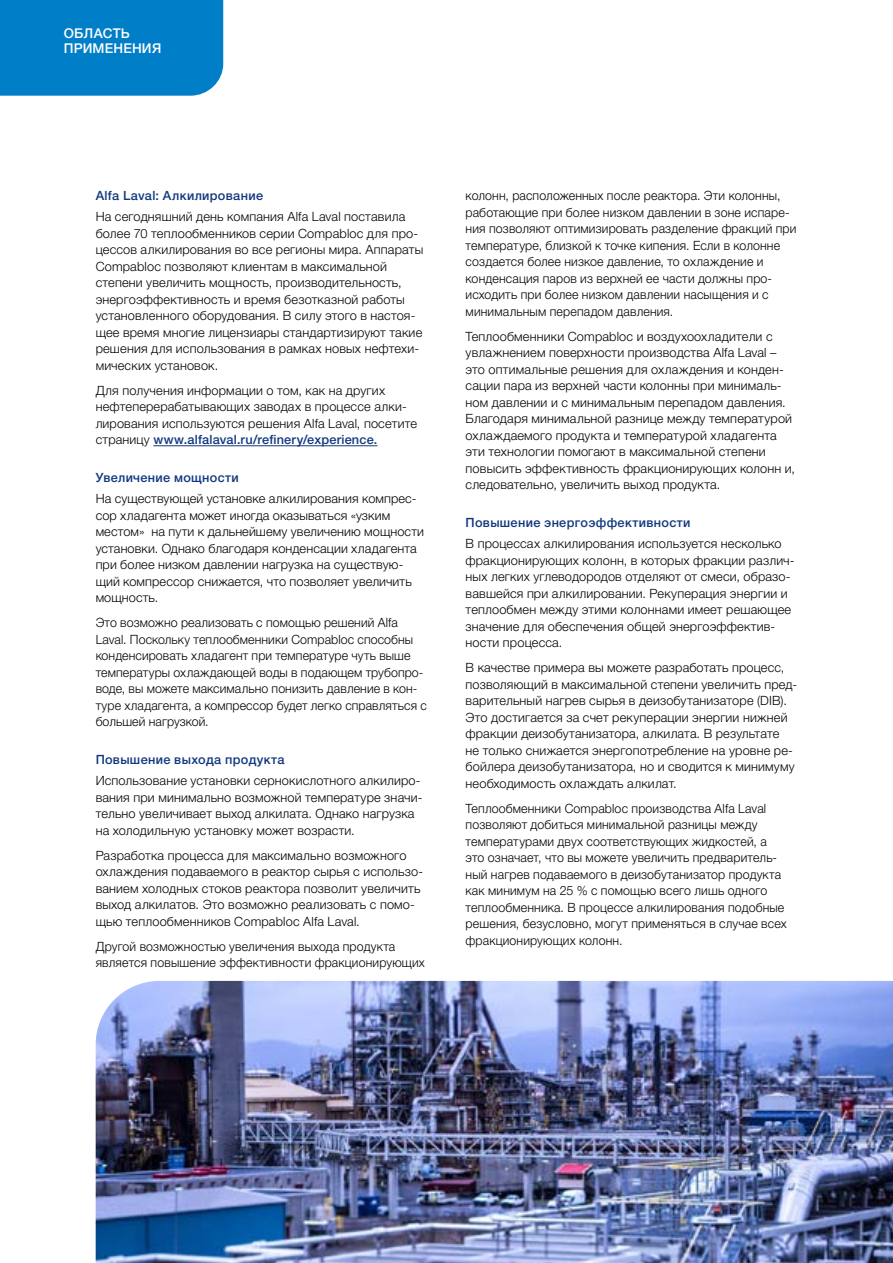
<style>
.page{position:relative;width:893px;height:1263px;background:#fff}
.page>*{position:absolute;margin:0;border:0;box-sizing:border-box;transform-origin:0 0}
.t1{font:500 13.5px/15px "Helvetica Neue LTW1 G";letter-spacing:.01em;color:#fff}
.t2{font:300 12.75px/16.5px "Helvetica Neue LTW1 G";letter-spacing:.01em;color:#000}
.t3{font:500 12.75px "Helvetica Neue LTW1 G";letter-spacing:.025em;color:#11387f}
.s1{font-weight:500;color:#11387f}
</style>
<div class="page">
<div style="left:0;top:0;width:223px;height:96px;background:#007fc8"></div>
<img style="left:96px;top:981px;width:797px;height:282px">
<hr style="left:153px;top:445px;width:224px;height:1px;background:#11387f">
<p class="t1" style="left:64px;top:26px;width:99px">ОБЛАСТЬ<br>ПРИМЕНЕНИЯ</p>
<p class="t3" style="left:96px;top:188px;width:169px">Alfa Laval: Алкилирование</p>
<p class="t2" style="left:96px;top:209px;width:329px">На сегодняшний день компания Alfa Laval поставила более 70 теплообменников серии Compabloc для про&shy;цессов алкилирования во все регионы мира. Аппараты Compabloc позволяют клиентам в максимальной степени увеличить мощность, производительность, энергоэффективность и время безотказной работы установленного оборудования. В силу этого в настоя&shy;щее время многие лицензиары стандартизируют такие решения для использования в рамках новых нефтехи&shy;мических установок.</p>
<p class="t2" style="left:96px;top:382px;width:323px">Для получения информации о том, как на других нефтеперерабатывающих заводах в процессе алки&shy;лирования используются решения Alfa Laval, посетите страницу <span class="s1">www.alfalaval.ru/refinery/experience.</span></p>
<p class="t3" style="left:96px;top:470px;width:145px">Увеличение мощности</p>
<p class="t2" style="left:96px;top:490px;width:330px">На существующей установке алкилирования компрес&shy;сор хладагента может иногда оказываться «узким местом» на пути к дальнейшему увеличению мощности установки. Однако благодаря конденсации хладагента при более низком давлении нагрузка на существую&shy;щий компрессор снижается, что позволяет увеличить мощность.</p>
<p class="t2" style="left:96px;top:614px;width:333px">Это возможно реализовать с помощью решений Alfa Laval. Поскольку теплообменники Compabloc способны конденсировать хладагент при температуре чуть выше температуры охлаждающей воды в подающем трубопро&shy;воде, вы можете максимально понизить давление в кон&shy;туре хладагента, а компрессор будет легко справляться с большей нагрузкой.</p>
<p class="t3" style="left:96px;top:752px;width:190px">Повышение выхода продукта</p>
<p class="t2" style="left:96px;top:772px;width:328px">Использование установки сернокислотного алкилиро&shy;вания при минимально возможной температуре значи&shy;тельно увеличивает выход алкилата. Однако нагрузка на холодильную установку может возрасти.</p>
<p class="t2" style="left:96px;top:847px;width:329px">Разработка процесса для максимально возможного охлаждения подаваемого в реактор сырья с использо&shy;ванием холодных стоков реактора позволит увеличить выход алкилатов. Это возможно реализовать с помо&shy;щью теплообменников Compabloc Alfa Laval.</p>
<p class="t2" style="left:96px;top:938px;width:331px">Другой возможностью увеличения выхода продукта является повышение эффективности фракционирующих</p>
<p class="t2" style="left:466px;top:188px;width:332px">колонн, расположенных после реактора. Эти колонны, работающие при более низком давлении в зоне испаре&shy;ния позволяют оптимизировать разделение фракций при температуре, близкой к точке кипения. Если в колонне создается более низкое давление, то охлаждение и конденсация паров из верхней ее части должны про&shy;исходить при более низком давлении насыщения и с минимальным перепадом давления.</p>
<p class="t2" style="left:466px;top:328px;width:331px">Теплообменники Compabloc и воздухоохладители с увлажнением поверхности производства Alfa Laval – это оптимальные решения для охлаждения и конден&shy;сации пара из верхней части колонны при минималь&shy;ном давлении и с минимальным перепадом давления.<br>Благодаря минимальной разнице между температурой охлаждаемого продукта и температурой хладагента эти технологии помогают в максимальной степени повысить эффективность фракционирующих колонн и, следовательно, увеличить выход продукта.</p>
<p class="t3" style="left:466px;top:515px;width:226px">Повышение энергоэффективности</p>
<p class="t2" style="left:466px;top:535px;width:330px">В процессах алкилирования используется несколько фракционирующих колонн, в которых фракции различ&shy;ных легких углеводородов отделяют от смеси, образо&shy;вавшейся при алкилировании. Рекуперация энергии и теплообмен между этими колоннами имеет решающее значение для обеспечения общей энергоэффектив&shy;ности процесса.</p>
<p class="t2" style="left:466px;top:659px;width:333px">В качестве примера вы можете разработать процесс, позволяющий в максимальной степени увеличить пред&shy;варительный нагрев сырья в деизобутанизаторе (DIB).<br>Это достигается за счет рекуперации энергии нижней фракции деизобутанизатора, алкилата. В результате<br>не только снижается энергопотребление на уровне ре&shy;бойлера деизобутанизатора, но и сводится к минимуму необходимость охлаждать алкилат.</p>
<p class="t2" style="left:466px;top:800px;width:323px">Теплообменники Compabloc производства Alfa Laval позволяют добиться минимальной разницы между температурами двух соответствующих жидкостей, а это означает, что вы можете увеличить предваритель&shy;ный нагрев подаваемого в деизобутанизатор продукта как минимум на 25 % с помощью всего лишь одного теплообменника. В процессе алкилирования подобные решения, безусловно, могут применяться в случае всех фракционирующих колонн.</p>
</div>
